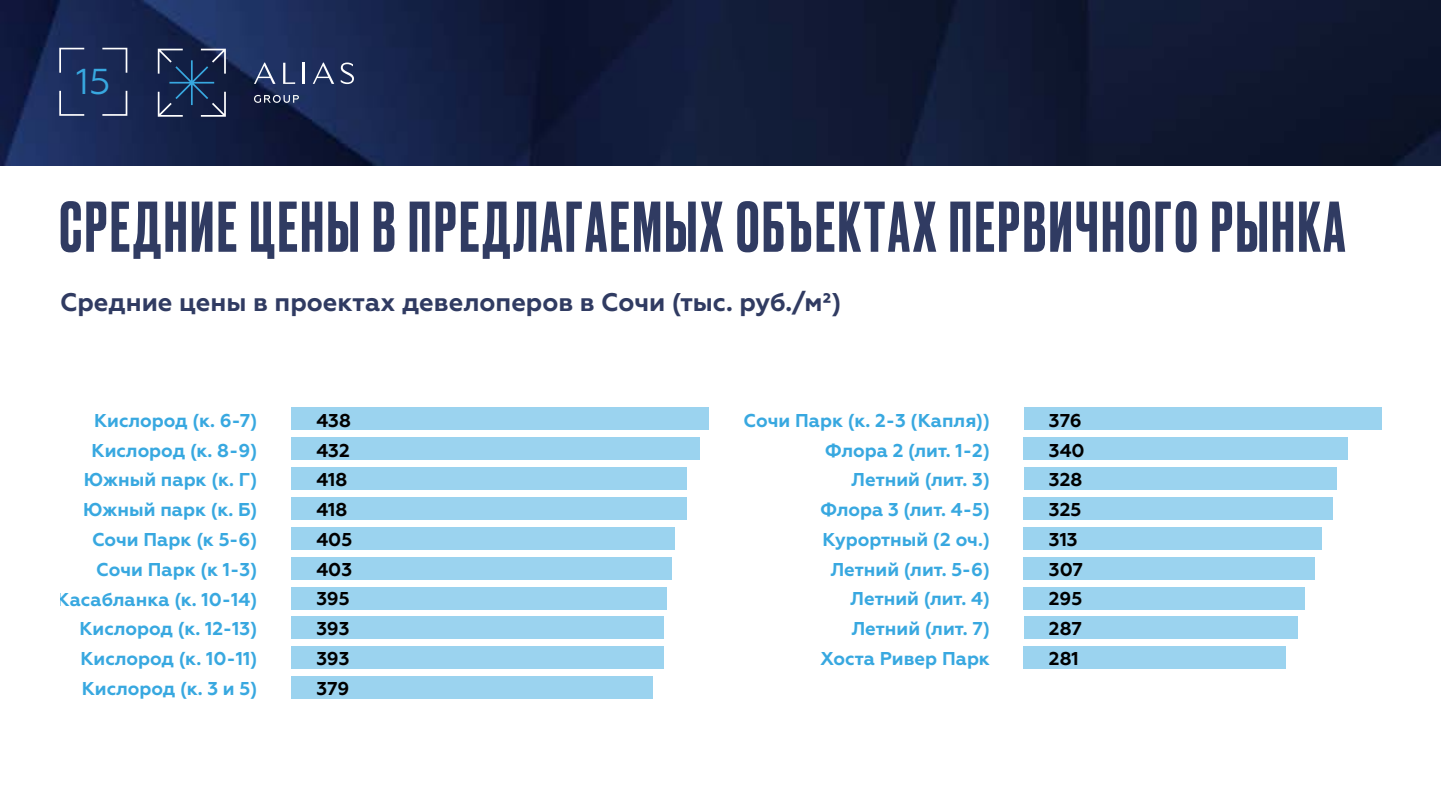
<style>
.page{position:relative;width:1441px;height:810px;background:#fff}
.page>*{position:absolute;margin:0;border:0;box-sizing:border-box;transform-origin:0 0}
.t1{font:500 67.5px "Druk Cyr";letter-spacing:.045em;color:#303b62}
.t2{font:36px "Geometria";color:#38a8e0}
.t3{font:700 25.5px "Geometria";color:#303b62}
.t4{font:700 18.6px/29.8px "Geometria";color:#38a8e0;text-align:right}
.t5{font:700 18.6px/29.7px "Geometria";color:#000}
</style>
<div class="page">
<img style="left:0;top:0;width:1440px;height:165px">
<svg style="left:59px;top:48px;width:25px;height:25px"></svg>
<svg style="left:59px;top:91px;width:25px;height:25px"></svg>
<svg style="left:102px;top:48px;width:25px;height:25px"></svg>
<svg style="left:102px;top:91px;width:25px;height:25px"></svg>
<svg style="left:254px;top:63px;width:21px;height:21px"></svg>
<svg style="left:283px;top:63px;width:12px;height:21px"></svg>
<hr style="left:303px;top:63px;width:2px;height:21px;background:#fff">
<svg style="left:313px;top:63px;width:21px;height:21px"></svg>
<svg style="left:341px;top:63px;width:13px;height:21px"></svg>
<svg style="left:254px;top:95px;width:45px;height:8px"></svg>
<svg style="left:158px;top:49px;width:68px;height:68px;background:#293b5d"></svg>
<div style="left:291px;top:676px;width:361px;height:23px;background:#9bd3ef"></div>
<div style="left:291px;top:407px;width:417px;height:23px;background:#9bd3ef"></div>
<div style="left:291px;top:437px;width:408px;height:23px;background:#9bd3ef"></div>
<div style="left:291px;top:467px;width:395px;height:23px;background:#9bd3ef"></div>
<div style="left:291px;top:497px;width:395px;height:23px;background:#9bd3ef"></div>
<div style="left:291px;top:527px;width:383px;height:23px;background:#9bd3ef"></div>
<div style="left:291px;top:557px;width:380px;height:23px;background:#9bd3ef"></div>
<div style="left:291px;top:587px;width:375px;height:22px;background:#9bd3ef"></div>
<div style="left:291px;top:617px;width:373px;height:22px;background:#9bd3ef"></div>
<div style="left:291px;top:646px;width:373px;height:23px;background:#9bd3ef"></div>
<div style="left:1023px;top:407px;width:357px;height:23px;background:#9bd3ef"></div>
<div style="left:1023px;top:437px;width:324px;height:23px;background:#9bd3ef"></div>
<div style="left:1023px;top:467px;width:313px;height:23px;background:#9bd3ef"></div>
<div style="left:1023px;top:497px;width:309px;height:23px;background:#9bd3ef"></div>
<div style="left:1023px;top:527px;width:298px;height:23px;background:#9bd3ef"></div>
<div style="left:1023px;top:557px;width:291px;height:23px;background:#9bd3ef"></div>
<div style="left:1023px;top:587px;width:281px;height:22px;background:#9bd3ef"></div>
<div style="left:1023px;top:617px;width:274px;height:22px;background:#9bd3ef"></div>
<div style="left:1023px;top:646px;width:262px;height:23px;background:#9bd3ef"></div>
<h2 class="t2" style="left:76px;top:60px;width:36px">15</h2>
<h1 class="t1" style="left:59px;top:181px;width:1286px">СРЕДНИЕ ЦЕНЫ В ПРЕДЛАГАЕМЫХ ОБЪЕКТАХ ПЕРВИЧНОГО РЫНКА</h1>
<h3 class="t3" style="left:60px;top:287px;width:782px">Средние цены в проектах девелоперов в Сочи (тыс. руб./м²)</h3>
<p class="t4" style="left:57px;top:406px;width:202px">Кислород (к. 6-7)<br>Кислород (к. 8-9)<br>Южный парк (к. Г)<br>Южный парк (к. Б)<br>Сочи Парк (к 5-6)<br>Сочи Парк (к 1-3)<br>Касабланка (к. 10-14)<br>Кислород (к. 12-13)<br>Кислород (к. 10-11)<br>Кислород (к. 3 и 5)</p>
<p class="t5" style="left:1048px;top:406px;width:37px">376<br>340<br>328<br>325<br>313<br>307<br>295<br>287<br>281</p>
<p class="t4" style="left:743px;top:406px;width:248px">Сочи Парк (к. 2-3 (Капля))<br>Флора 2 (лит. 1-2)<br>Летний (лит. 3)<br>Флора 3 (лит. 4-5)<br>Курортный (2 оч.)<br>Летний (лит. 5-6)<br>Летний (лит. 4)<br>Летний (лит. 7)<br>Хоста Ривер Парк</p>
<p class="t5" style="left:316px;top:406px;width:37px">438<br>432<br>418<br>418<br>405<br>403<br>395<br>393<br>393<br>379</p>
</div>
